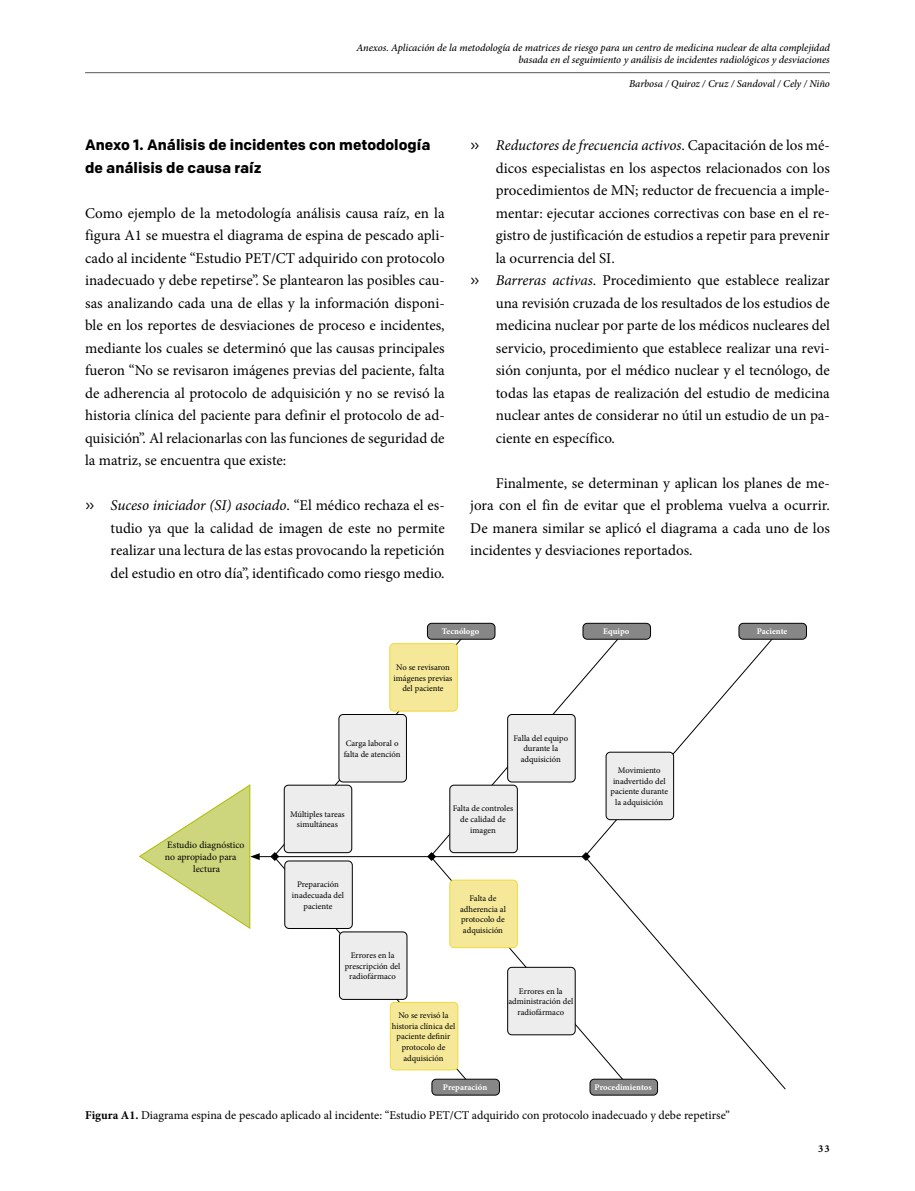
<style>
.page{position:relative;width:915px;height:1191px;background:#fff}
.page>*{position:absolute;margin:0;border:0;box-sizing:border-box;transform-origin:0 0}
.t1{font:15px/22.5px "Minion Pro";color:#000;text-align:justify}
.t2{font:700 15px/22.5px "Colfax";color:#000}
.t3{font:italic 15px "Minion Pro";letter-spacing:-.005em;color:#000}
.t4{font:12px "Minion Pro";color:#000}
.t5{font:italic 500 10.5px/12.6px "Minion Pro";letter-spacing:-.005em;color:#000;text-align:right}
.t6{font:700 10.5px "Minion Pro";color:#000}
.t7{font:9.75px "Minion Pro";color:#000}
.t8{font:8.7px/10.6px "Minion Pro";color:#000;text-align:center}
.t9{font:700 8.7px "Minion Pro";color:#fff}
.s1{font-family:"Colfax"}
.s2{font-style:italic}
.s3{font-family:"Colfax";font-style:normal}
.s4{font-style:normal}
.s5{font-weight:700}
</style>
<div class="page">
<hr style="left:85px;top:72px;width:744px;height:1px;background:#575756">
<svg style="left:274px;top:857px;width:155px;height:214px"></svg>
<svg style="left:277px;top:623px;width:152px;height:231px"></svg>
<svg style="left:429px;top:857px;width:155px;height:233px"></svg>
<svg style="left:429px;top:623px;width:155px;height:233px"></svg>
<svg style="left:584px;top:857px;width:201px;height:233px"></svg>
<svg style="left:584px;top:623px;width:201px;height:234px"></svg>
<div style="left:606px;top:752px;width:67px;height:67px;background:#ededed;border-radius:4px"></div>
<div style="left:605px;top:752px;width:68px;height:68px;border:1px solid #000;border-radius:4px"></div>
<div style="left:507px;top:714px;width:68px;height:68px;background:#ededed;border-radius:4px"></div>
<div style="left:507px;top:714px;width:68px;height:68px;border:1px solid #000;border-radius:4px"></div>
<div style="left:507px;top:967px;width:68px;height:67px;background:#ededed;border-radius:4px"></div>
<div style="left:507px;top:967px;width:68px;height:68px;border:1px solid #000;border-radius:4px"></div>
<div style="left:339px;top:714px;width:67px;height:68px;background:#ededed;border-radius:4px"></div>
<div style="left:338px;top:714px;width:68px;height:68px;border:1px solid #000;border-radius:4px"></div>
<div style="left:339px;top:932px;width:68px;height:67px;background:#ededed;border-radius:4px"></div>
<div style="left:339px;top:931px;width:68px;height:68px;border:1px solid #000;border-radius:4px"></div>
<div style="left:389px;top:643px;width:68px;height:68px;background:#f5e999;border-radius:4px"></div>
<div style="left:389px;top:643px;width:68px;height:68px;border:1px solid #eeda3e;border-radius:4px"></div>
<div style="left:427px;top:623px;width:68px;height:16px;background:#878787;border-radius:4px"></div>
<div style="left:427px;top:623px;width:68px;height:16px;border:1px solid #000;border-radius:4px"></div>
<div style="left:432px;top:1079px;width:67px;height:16px;background:#878787;border-radius:4px"></div>
<div style="left:431px;top:1079px;width:68px;height:16px;border:1px solid #000;border-radius:4px"></div>
<div style="left:582px;top:623px;width:68px;height:16px;background:#878787;border-radius:4px"></div>
<div style="left:582px;top:623px;width:68px;height:16px;border:1px solid #000;border-radius:4px"></div>
<div style="left:589px;top:1079px;width:68px;height:16px;background:#878787;border-radius:4px"></div>
<div style="left:589px;top:1079px;width:68px;height:16px;border:1px solid #000;border-radius:4px"></div>
<div style="left:738px;top:623px;width:68px;height:16px;background:#878787;border-radius:4px"></div>
<div style="left:738px;top:623px;width:68px;height:16px;border:1px solid #000;border-radius:4px"></div>
<div style="left:390px;top:1002px;width:67px;height:68px;background:#f5e999;border-radius:4px"></div>
<div style="left:390px;top:1002px;width:68px;height:68px;border:1px solid #eeda3e;border-radius:4px"></div>
<div style="left:449px;top:785px;width:68px;height:67px;background:#ededed;border-radius:4px"></div>
<div style="left:449px;top:785px;width:68px;height:68px;border:1px solid #000;border-radius:4px"></div>
<div style="left:449px;top:880px;width:68px;height:67px;background:#f5e999;border-radius:4px"></div>
<div style="left:449px;top:880px;width:68px;height:67px;border:1px solid #eeda3e;border-radius:4px"></div>
<div style="left:284px;top:785px;width:67px;height:67px;background:#ededed;border-radius:4px"></div>
<div style="left:284px;top:785px;width:68px;height:68px;border:1px solid #000;border-radius:4px"></div>
<div style="left:285px;top:861px;width:67px;height:67px;background:#ededed;border-radius:4px"></div>
<div style="left:284px;top:860px;width:68px;height:68px;border:1px solid #000;border-radius:4px"></div>
<hr style="left:257px;top:856px;width:329px;height:1px;background:#000">
<svg style="left:139px;top:784px;width:121px;height:144px"></svg>
<svg style="left:270px;top:852px;width:9px;height:8px"></svg>
<svg style="left:427px;top:852px;width:8px;height:8px"></svg>
<svg style="left:581px;top:852px;width:8px;height:8px"></svg>
<p class="t5" style="left:356px;top:41px;width:475px">Anexos. Aplicación de la metodología de matrices de riesgo para un centro de medicina nuclear de alta complejidad basada en el seguimiento y análisis de incidentes radiológicos y desviaciones</p>
<p class="t5" style="left:629px;top:78px;width:202px">Barbosa / Quiroz / Cruz / Sandoval / Cely / Niño</p>
<p class="t2" style="left:85px;top:133px;width:347px">Anexo 1. Análisis de incidentes con metodología de análisis de causa raíz</p>
<p class="t1" style="left:85px;top:202px;width:361px">Como ejemplo de la metodología análisis causa raíz, en la figura A1 se muestra el diagrama de espina de pescado apli&shy;cado al incidente “Estudio PET/CT adquirido con protocolo inadecuado y debe repetirse”. Se plantearon las posibles cau&shy;sas analizando cada una de ellas y la información disponi&shy;ble en los reportes de desviaciones de proceso e incidentes, mediante los cuales se determinó que las causas principales fueron “No se revisaron imágenes previas del paciente, falta de adherencia al protocolo de adquisición y no se revisó la historia clínica del paciente para definir el protocolo de ad&shy;quisición”. Al relacionarlas con las funciones de seguridad de la matriz, se encuentra que existe:</p>
<p class="t1" style="left:111px;top:494px;width:335px;text-indent:-26px"><span class="s1">»</span> <span class="s2">Suceso iniciador (SI) asociado</span>. “El médico rechaza el es&shy;tudio ya que la calidad de imagen de este no permite realizar una lectura de las estas provocando la repetición del estudio en otro día”, identificado como riesgo medio.</p>
<p class="t3" style="left:470px;top:135px;width:361px"><span class="s3">»</span> Reductores de frecuencia activos<span class="s4">. Capacitación de los mé-</span></p>
<p class="t1" style="left:495px;top:157px;width:335px">dicos especialistas en los aspectos relacionados con los</p>
<p class="t1" style="left:495px;top:179px;width:335px">procedimientos de MN; reductor de frecuencia a imple-</p>
<p class="t1" style="left:495px;top:202px;width:335px">mentar: ejecutar acciones correctivas con base en el re-</p>
<p class="t1" style="left:495px;top:224px;width:335px">gistro de justificación de estudios a repetir para prevenir</p>
<p class="t1" style="left:495px;top:247px;width:120px">la ocurrencia del SI.</p>
<p class="t1" style="left:470px;top:269px;width:361px"><span class="s1">»</span> <span class="s2">Barreras activas</span>. Procedimiento que establece realizar</p>
<p class="t1" style="left:495px;top:292px;width:335px">una revisión cruzada de los resultados de los estudios de</p>
<p class="t1" style="left:495px;top:314px;width:335px">medicina nuclear por parte de los médicos nucleares del</p>
<p class="t1" style="left:495px;top:337px;width:335px">servicio, procedimiento que establece realizar una revi-</p>
<p class="t1" style="left:495px;top:359px;width:335px">sión conjunta, por el médico nuclear y el tecnólogo, de</p>
<p class="t1" style="left:495px;top:382px;width:335px">todas las etapas de realización del estudio de medicina</p>
<p class="t1" style="left:495px;top:404px;width:335px">nuclear antes de considerar no útil un estudio de un pa-</p>
<p class="t1" style="left:495px;top:427px;width:121px">ciente en específico.</p>
<p class="t1" style="left:470px;top:472px;width:361px;text-indent:26px">Finalmente, se determinan y aplican los planes de me&shy;jora con el fin de evitar que el problema vuelva a ocurrir.<br>De manera similar se aplicó el diagrama a cada uno de los incidentes y desviaciones reportados.</p>
<p class="t7" style="left:167px;top:838px;width:79px">Estudio diagnóstico</p>
<p class="t7" style="left:165px;top:850px;width:73px">no apropiado para</p>
<p class="t7" style="left:193px;top:862px;width:28px">lectura</p>
<p class="t9" style="left:442px;top:625px;width:39px">Tecnólogo</p>
<p class="t8" style="left:393px;top:662px;width:60px">No se revisaron imágenes previas del paciente</p>
<p class="t8" style="left:343px;top:738px;width:58px;text-align:left">Carga laboral o falta de atención</p>
<p class="t8" style="left:513px;top:732px;width:56px">Falla del equipo durante la adquisición</p>
<p class="t8" style="left:290px;top:808px;width:56px">Múltiples tareas simultáneas</p>
<p class="t8" style="left:292px;top:879px;width:53px">Preparación inadecuada del paciente</p>
<p class="t8" style="left:345px;top:950px;width:57px">Errores en la prescripción del radiofármaco</p>
<p class="t8" style="left:452px;top:803px;width:62px">Falta de controles de calidad de imagen</p>
<p class="t8" style="left:460px;top:893px;width:47px">Falta de adherencia al protocolo de adquisición</p>
<p class="t8" style="left:392px;top:1010px;width:65px">No se revisó la historia clínica del paciente definir protocolo de adquisición</p>
<p class="t9" style="left:443px;top:1081px;width:46px">Preparación</p>
<p class="t8" style="left:508px;top:985px;width:66px">Errores en la administración del radiofármaco</p>
<p class="t9" style="left:602px;top:625px;width:28px">Equipo</p>
<p class="t8" style="left:610px;top:765px;width:59px">Movimiento inadvertido del paciente durante la adquisición</p>
<p class="t9" style="left:594px;top:1081px;width:59px">Procedimientos</p>
<p class="t4" style="left:85px;top:1106px;width:646px"><span class="s5">Figura A1.</span> Diagrama espina de pescado aplicado al incidente: “Estudio PET/CT adquirido con protocolo inadecuado y debe repetirse”</p>
<p class="t9" style="left:756px;top:625px;width:32px">Paciente</p>
<p class="t6" style="left:818px;top:1141px;width:13px">33</p>
</div>
